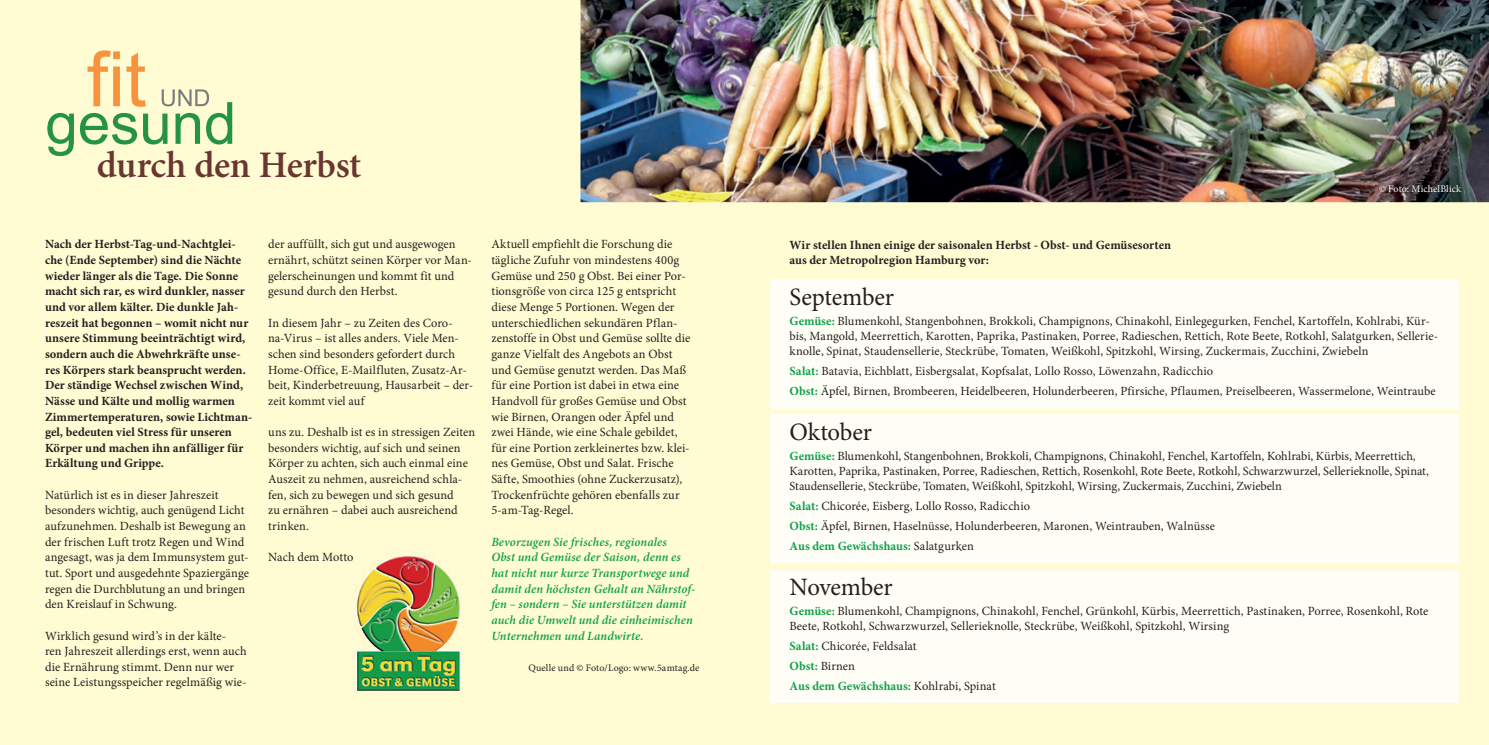
<style>
.page{position:relative;width:1489px;height:745px;background:#fff}
.page>*{position:absolute;margin:0;border:0;box-sizing:border-box;transform-origin:0 0}
.t1{font:600 37.5px "Minion Pro";letter-spacing:-.01em;color:#6b3632}
.t2{font:25px "Minion Pro";letter-spacing:-.01em;color:#231f20}
.t3{font:12.5px/15.6px "Minion Pro";color:#231f20}
.t4{font:700 12.5px/15.6px "Minion Pro";letter-spacing:.005em;color:#231f20}
.t5{font:italic 600 12.5px/15.6px "Minion Pro";letter-spacing:.01em;color:#0fa14a}
.t6{font:10px "Minion Pro";letter-spacing:.01em;color:#231f20}
.t7{font:10px "Minion Pro";letter-spacing:.01em;color:#fff}
.s1{font-weight:700;color:#0fa14a}
</style>
<div class="page">
<div style="left:0;top:0;width:1488px;height:744px;background:#fffbd2"></div>
<div style="left:770px;top:279px;width:689px;height:129px;background:#fffef6"></div>
<div style="left:770px;top:414px;width:689px;height:148px;background:#fffef6"></div>
<div style="left:770px;top:569px;width:689px;height:133px;background:#fffef6"></div>
<svg style="left:47px;top:113px;width:27px;height:43px"></svg>
<svg style="left:80px;top:50px;width:152px;height:94px"></svg>
<img style="left:354px;top:554px;width:107px;height:138px">
<img style="left:580px;top:0;width:908px;height:202px">
<img style="left:1375px;top:181px;width:89px;height:15px">
<h1 class="t1" style="left:97px;top:139px;width:266px">durch den Herbst</h1>
<p class="t4" style="left:45px;top:236px;width:209px">Nach der Herbst-Tag-und-Nachtglei&shy;che (Ende September) sind die Nächte wieder länger als die Tage. Die Sonne macht sich rar, es wird dunkler, nasser und vor allem kälter. Die dunkle Jah&shy;reszeit hat begonnen – womit nicht nur unsere Stimmung beeinträchtigt wird, sondern auch die Abwehrkräfte unse&shy;res Körpers stark beansprucht werden.<br>Der ständige Wechsel zwischen Wind, Nässe und Kälte und mollig warmen Zimmertemperaturen, sowie Lichtman&shy;gel, bedeuten viel Stress für unseren Körper und machen ihn anfälliger für Erkältung und Grippe.</p>
<p class="t3" style="left:45px;top:486px;width:205px">Natürlich ist es in dieser Jahreszeit besonders wichtig, auch genügend Licht aufzunehmen. Deshalb ist Bewegung an der frischen Luft trotz Regen und Wind angesagt, was ja dem Immunsystem gut&shy;tut. Sport und ausgedehnte Spaziergänge regen die Durchblutung an und bringen den Kreislauf in Schwung.</p>
<p class="t3" style="left:45px;top:627px;width:203px">Wirklich gesund wird’s in der kälte-<br>ren Jahreszeit allerdings erst, wenn auch die Ernährung stimmt. Denn nur wer seine Leistungsspeicher regelmäßig wie-</p>
<p class="t3" style="left:268px;top:236px;width:205px">der auffüllt, sich gut und ausgewogen ernährt, schützt seinen Körper vor Man&shy;gelerscheinungen und kommt fit und gesund durch den Herbst.</p>
<p class="t3" style="left:268px;top:315px;width:207px">In diesem Jahr – zu Zeiten des Coro&shy;na-Virus – ist alles anders. Viele Men&shy;schen sind besonders gefordert durch Home-Office, E-Mailfluten, Zusatz-Ar&shy;beit, Kinderbetreuung, Hausarbeit – der&shy;zeit kommt viel auf</p>
<p class="t3" style="left:268px;top:424px;width:208px">uns zu. Deshalb ist es in stressigen Zeiten besonders wichtig, auf sich und seinen Körper zu achten, sich auch einmal eine Auszeit zu nehmen, ausreichend schla&shy;fen, sich zu bewegen und sich gesund<br>zu ernähren – dabei auch ausreichend trinken.</p>
<p class="t3" style="left:268px;top:549px;width:87px">Nach dem Motto</p>
<p class="t3" style="left:491px;top:236px;width:200px">Aktuell empfiehlt die Forschung die tägliche Zufuhr von mindestens 400g Gemüse und 250 g Obst. Bei einer Por&shy;tionsgröße von circa 125 g entspricht diese Menge 5 Portionen. Wegen der unterschiedlichen sekundären Pflan&shy;zenstoffe in Obst und Gemüse sollte die ganze Vielfalt des Angebots an Obst und Gemüse genutzt werden. Das Maß für eine Portion ist dabei in etwa eine Handvoll für großes Gemüse und Obst wie Birnen, Orangen oder Äpfel und zwei Hände, wie eine Schale gebildet, für eine Portion zerkleinertes bzw. klei&shy;nes Gemüse, Obst und Salat. Frische Säfte, Smoothies (ohne Zuckerzusatz), Trockenfrüchte gehören ebenfalls zur 5-am-Tag-Regel.</p>
<p class="t5" style="left:491px;top:533px;width:205px">Bevorzugen Sie frisches, regionales<br>Obst und Gemüse der Saison, denn es hat nicht nur kurze Transportwege und damit den höchsten Gehalt an Nährstof&shy;fen – sondern – Sie unterstützen damit auch die Umwelt und die einheimischen Unternehmen und Landwirte.</p>
<p class="t6" style="left:528px;top:660px;width:172px">Quelle und © Foto/Logo: www.5amtag.de</p>
<p class="t7" style="left:1378px;top:182px;width:84px">© Foto: MichelBlick</p>
<p class="t4" style="left:789px;top:238px;width:383px;line-height:15px">Wir stellen Ihnen einige der saisonalen Herbst - Obst- und Gemüsesorten aus der Metropolregion Hamburg vor:</p>
<h2 class="t2" style="left:789px;top:279px;width:106px">September</h2>
<p class="t3" style="left:789px;top:313px;width:650px;line-height:15px"><span class="s1">Gemüse:</span> Blumenkohl, Stangenbohnen, Brokkoli, Champignons, Chinakohl, Einlegegurken, Fenchel, Kartoffeln, Kohlrabi, Kür&shy;bis, Mangold, Meerrettich, Karotten, Paprika, Pastinaken, Porree, Radieschen, Rettich, Rote Beete, Rotkohl, Salatgurken, Sellerie&shy;knolle, Spinat, Staudensellerie, Steckrübe, Tomaten, Weißkohl, Spitzkohl, Wirsing, Zuckermais, Zucchini, Zwiebeln</p>
<p class="t3" style="left:789px;top:360px;width:648px;line-height:20px"><span class="s1">Salat:</span> Batavia, Eichblatt, Eisbergsalat, Kopfsalat, Lollo Rosso, Löwenzahn, Radicchio<br><span class="s1">Obst:</span> Äpfel, Birnen, Brombeeren, Heidelbeeren, Holunderbeeren, Pfirsiche, Pflaumen, Preiselbeeren, Wassermelone, Weintraube</p>
<h2 class="t2" style="left:789px;top:414px;width:84px">Oktober</h2>
<p class="t3" style="left:789px;top:448px;width:641px;line-height:15px"><span class="s1">Gemüse:</span> Blumenkohl, Stangenbohnen, Brokkoli, Champignons, Chinakohl, Fenchel, Kartoffeln, Kohlrabi, Kürbis, Meerrettich,<br>Karotten, Paprika, Pastinaken, Porree, Radieschen, Rettich, Rosenkohl, Rote Beete, Rotkohl, Schwarzwurzel, Sellerieknolle, Spinat,<br>Staudensellerie, Steckrübe, Tomaten, Weißkohl, Spitzkohl, Wirsing, Zuckermais, Zucchini, Zwiebeln</p>
<p class="t3" style="left:789px;top:495px;width:427px;line-height:20px"><span class="s1">Salat:</span> Chicorée, Eisberg, Lollo Rosso, Radicchio<br><span class="s1">Obst:</span> Äpfel, Birnen, Haselnüsse, Holunderbeeren, Maronen, Weintrauben, Walnüsse<br><span class="s1">Aus dem Gewächshaus:</span> Salatgurken</p>
<h2 class="t2" style="left:789px;top:569px;width:105px">November</h2>
<p class="t3" style="left:789px;top:603px;width:640px;line-height:15px"><span class="s1">Gemüse:</span> Blumenkohl, Champignons, Chinakohl, Fenchel, Grünkohl, Kürbis, Meerrettich, Pastinaken, Porree, Rosenkohl, Rote<br>Beete, Rotkohl, Schwarzwurzel, Sellerieknolle, Steckrübe, Weißkohl, Spitzkohl, Wirsing</p>
<p class="t3" style="left:789px;top:635px;width:208px;line-height:20px"><span class="s1">Salat:</span> Chicorée, Feldsalat<br><span class="s1">Obst:</span> Birnen<br><span class="s1">Aus dem Gewächshaus:</span> Kohlrabi, Spinat</p>
</div>
